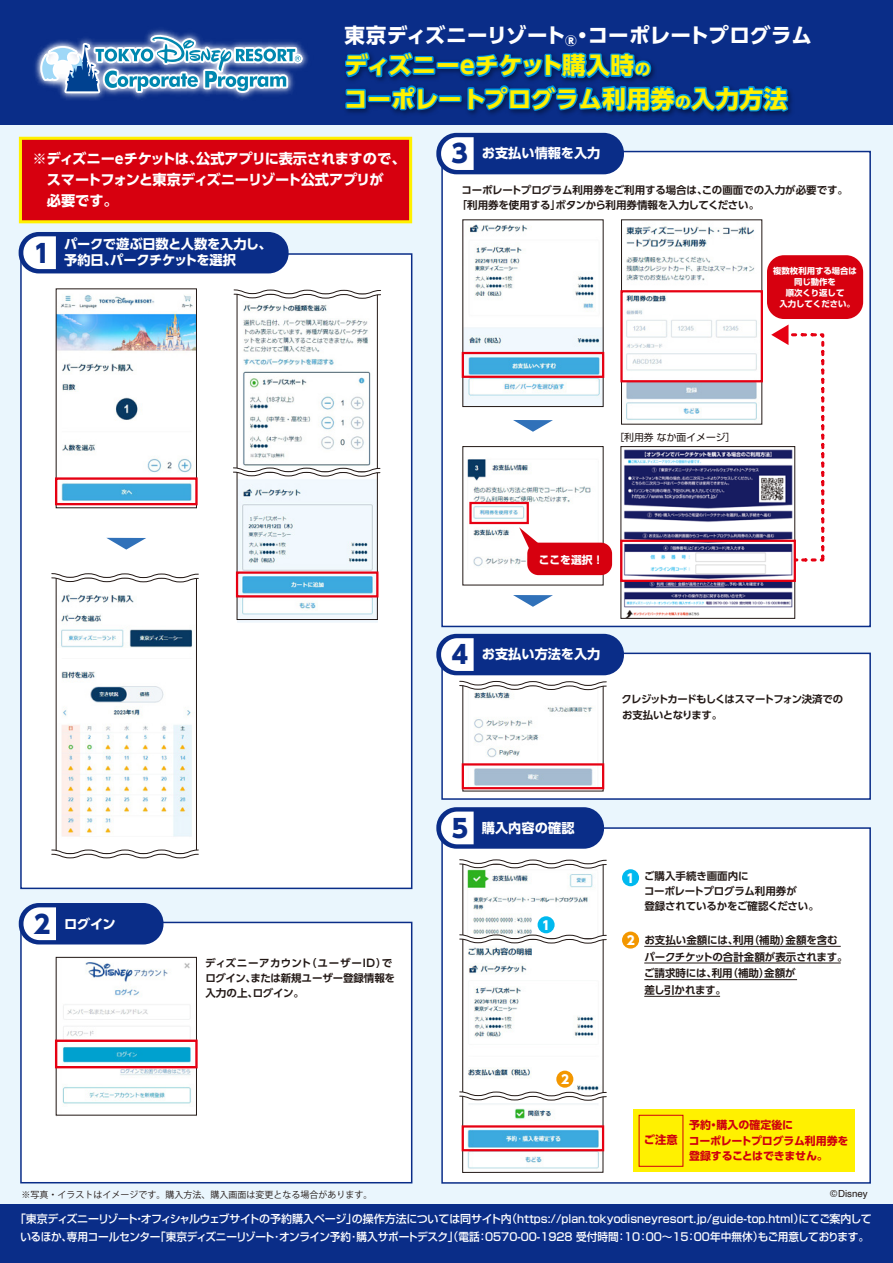
<style>
.page{position:relative;width:893px;height:1263px;background:#eaf6fd}
.page>*{position:absolute;margin:0;border:0;box-sizing:border-box;transform-origin:0 0}
.t1{font:800 24.9px "UD Shin Go Pro";color:#0a2d88}
.t2{font:700 23.7px/33.5px "UD Shin Go Pro";letter-spacing:.01em;color:#fff100}
.t3{font:700 20.55px "UD Shin Go Pro";letter-spacing:.005em;color:#fff}
.t4{font:700 14.25px/21px "UD Shin Go Pro";letter-spacing:-.03em;color:#fff}
.t5{font:700 13.2px/15.6px "UD Shin Go Pro";letter-spacing:-.005em;color:#fff}
.t6{font:800 12.15px "UD Shin Go Pro";color:#fff}
.t7{font:700 11.25px "UD Shin Go Pro";color:#cf000e}
.t8{font:500 11.1px/18px "Shin Go Pro";letter-spacing:-.005em;color:#fff}
.t9{font:700 10.95px/15.6px "UD Shin Go Pro";letter-spacing:-.01em;color:#cf000e}
.t10{font:700 10.8px "Shin Go Pro";color:#fff}
.t11{font:700 10.5px/15px "UD Shin Go Pro De";letter-spacing:-.01em;color:#221815}
.t12{font:700 10.35px/15.1px "UD Shin Go Pro De";letter-spacing:-.065em;color:#221815}
.t13{font:9.75px "Shin Go Pro";color:#221815}
.t14{font:9.75px "Helvetica";color:#221815}
.t15{font:9px "Koz Go Pr 6 N";color:#221815}
.t16{font:700 8.4px/10.9px "Shin Go Pro";color:#fff;text-align:center}
.s1{font-size:15.75px}
.s2{font-weight:800;font-size:24.9px;color:#0a2d88}
</style>
<div class="page">
<div style="left:0;top:0;width:893px;height:125px;background:#0a2d88"></div>
<div style="left:0;top:1204px;width:893px;height:59px;background:#0a2d88"></div>
<div style="left:20px;top:253px;width:392px;height:636px;background:#fff;border:2px solid #0a2d88"></div>
<div style="left:441px;top:151px;width:430px;height:476px;background:#fff;border:2px solid #0a2d88"></div>
<div style="left:441px;top:827px;width:430px;height:357px;background:#fff;border:2px solid #0a2d88"></div>
<div style="left:441px;top:653px;width:430px;height:147px;background:#fff;border:2px solid #0a2d88"></div>
<div style="left:20px;top:922px;width:392px;height:261px;background:#fff;border:2px solid #0a2d88"></div>
<img style="left:474px;top:690px;width:119px;height:96px">
<img style="left:464px;top:946px;width:137px;height:223px">
<img style="left:243px;top:301px;width:128px;height:165px">
<img style="left:237px;top:479px;width:140px;height:144px">
<img style="left:58px;top:295px;width:137px;height:211px">
<div style="left:237px;top:294px;width:141px;height:179px;border:1px solid #221815"></div>
<div style="left:237px;top:472px;width:141px;height:148px;border:1px solid #221815"></div>
<svg style="left:107px;top:538px;width:39px;height:12px"></svg>
<svg style="left:233px;top:289px;width:148px;height:10px"></svg>
<svg style="left:233px;top:467px;width:148px;height:10px"></svg>
<svg style="left:513px;top:420px;width:40px;height:12px"></svg>
<svg style="left:513px;top:595px;width:40px;height:12px"></svg>
<img style="left:622px;top:449px;width:171px;height:168px">
<div style="left:620px;top:446px;width:175px;height:173px;border:1px solid #221815"></div>
<img style="left:61px;top:593px;width:132px;height:244px">
<div style="left:56px;top:577px;width:141px;height:277px;border:1px solid #221815"></div>
<svg style="left:51px;top:573px;width:148px;height:10px"></svg>
<svg style="left:51px;top:849px;width:148px;height:10px"></svg>
<img style="left:56px;top:962px;width:140px;height:154px">
<img style="left:464px;top:224px;width:137px;height:181px">
<img style="left:467px;top:459px;width:134px;height:109px">
<img style="left:621px;top:226px;width:141px;height:199px">
<img style="left:467px;top:869px;width:126px;height:65px">
<div style="left:56px;top:957px;width:141px;height:158px;border:1px solid #221815"></div>
<div style="left:462px;top:938px;width:141px;height:235px;border:1px solid #221815"></div>
<svg style="left:459px;top:680px;width:148px;height:10px"></svg>
<svg style="left:459px;top:859px;width:148px;height:10px"></svg>
<svg style="left:459px;top:934px;width:148px;height:10px"></svg>
<svg style="left:459px;top:1091px;width:148px;height:10px"></svg>
<div style="left:767px;top:255px;width:96px;height:64px;background:#d7000f;border-radius:17px"></div>
<div style="left:527px;top:543px;width:85px;height:32px;background:#d7000f;border-radius:11px"></div>
<svg style="left:771px;top:324px;width:54px;height:239px"></svg>
<img style="left:357px;top:69px;width:435px;height:47px">
<div style="left:436px;top:62px;width:24px;height:7px;border:3px solid #0097e0"></div>
<svg style="left:357px;top:52px;width:84px;height:60px"></svg>
<div style="left:438px;top:95px;width:24px;height:7px;border:3px solid #0097e0"></div>
<svg style="left:458px;top:52px;width:333px;height:63px"></svg>
<img style="left:18px;top:53px;width:339px;height:95px">
<svg style="left:38px;top:29px;width:268px;height:108px"></svg>
<div style="left:19px;top:232px;width:270px;height:41px;background:#0a2d88;border-radius:20px"></div>
<svg style="left:23px;top:236px;width:33px;height:33px"></svg>
<div style="left:19px;top:903px;width:144px;height:41px;background:#0a2d88;border-radius:20px"></div>
<svg style="left:23px;top:907px;width:33px;height:33px"></svg>
<div style="left:436px;top:133px;width:188px;height:41px;background:#0a2d88;border-radius:20px"></div>
<svg style="left:441px;top:137px;width:33px;height:33px"></svg>
<div style="left:436px;top:807px;width:168px;height:42px;background:#0a2d88;border-radius:20px"></div>
<svg style="left:441px;top:811px;width:33px;height:33px"></svg>
<div style="left:436px;top:634px;width:188px;height:41px;background:#0a2d88;border-radius:20px"></div>
<svg style="left:441px;top:638px;width:33px;height:33px"></svg>
<div style="left:19px;top:137px;width:393px;height:86px;background:#d7000f;border:3px solid #fff100"></div>
<div style="left:634px;top:1109px;width:221px;height:63px;background:#fff100"></div>
<div style="left:462px;top:352px;width:142px;height:26px;border:2px solid #e60012"></div>
<div style="left:236px;top:571px;width:142px;height:26px;border:2px solid #e60012"></div>
<div style="left:55px;top:477px;width:143px;height:28px;border:2px solid #e60012"></div>
<div style="left:55px;top:1039px;width:143px;height:29px;border:2px solid #e60012"></div>
<div style="left:462px;top:763px;width:142px;height:26px;border:2px solid #e60012"></div>
<div style="left:462px;top:1125px;width:142px;height:26px;border:2px solid #e60012"></div>
<div style="left:469px;top:502px;width:60px;height:22px;border:2px solid #e60012"></div>
<div style="left:620px;top:290px;width:143px;height:92px;border:2px solid #e60012"></div>
<div style="left:620px;top:540px;width:176px;height:42px;border:2px solid #e60012"></div>
<svg style="left:519px;top:527px;width:22px;height:24px"></svg>
<div style="left:622px;top:869px;width:17px;height:17px;background:#00b9ef;border-radius:50%"></div>
<div style="left:538px;top:916px;width:17px;height:17px;background:#00b9ef;border-radius:50%"></div>
<div style="left:622px;top:931px;width:17px;height:17px;background:#f39700;border-radius:50%"></div>
<div style="left:556px;top:1071px;width:17px;height:17px;background:#f39700;border-radius:50%"></div>
<hr style="left:644px;top:946px;width:197px;height:1px;background:#221815">
<hr style="left:644px;top:963px;width:197px;height:1px;background:#221815">
<hr style="left:644px;top:979px;width:153px;height:1px;background:#221815">
<hr style="left:644px;top:996px;width:76px;height:1px;background:#221815">
<h3 class="t3" style="left:345px;top:19px;width:469px">東京ディズニーリゾート<sub>®</sub>・コーポレートプログラム</h3>
<h2 class="t2" style="left:344px;top:48px;width:445px">ディズニーeチケット購入時<span class="s1">の<br></span>コーポレートプログラム利用券<span class="s1">の</span>入力方法</h2>
<h3 class="t4" style="left:33px;top:147px;width:375px">※ディズニーｅチケットは、公式アプリに表示されますので、　スマートフォンと東京ディズニーリゾート公式アプリが<br>　必要です。</h3>
<h1 class="t1" style="left:34px;top:233px;width:18px">1</h1>
<p class="t5" style="left:64px;top:236px;width:209px">パークで遊ぶ日数と人数を入力し、予約日、パークチケットを選択</p>
<p class="t5" style="left:34px;top:915px;width:83px"><span class="s2">2</span> ログイン</p>
<p class="t11" style="left:205px;top:955px;width:191px">ディズニーアカウント（ユーザーID）でログイン､または新規ユーザー登録情報を入力の上､ログイン。</p>
<p class="t5" style="left:452px;top:145px;width:150px"><span class="s2">3</span> お支払い情報を入力</p>
<p class="t11" style="left:457px;top:182px;width:393px;text-indent:5px">コーポレートプログラム利用券をご利用する場合は、この画面での入力が必要です。「利用券を使用する」ボタンから利用券情報を入力してください。</p>
<p class="t16" style="left:773px;top:265px;width:85px">複数枚利用する場合は同じ動作を<br>順次くり返して<br>入力してください。</p>
<p class="t13" style="left:614px;top:429px;width:123px">［利用券 なか面イメージ］</p>
<p class="t10" style="left:539px;top:551px;width:66px">ここを選択！</p>
<p class="t5" style="left:447px;top:646px;width:155px"><span class="s2">４</span> お支払い方法を入力</p>
<p class="t12" style="left:622px;top:692px;width:223px">クレジットカードもしくはスマートフォン決済でのお支払いとなります。</p>
<p class="t5" style="left:447px;top:820px;width:129px"><span class="s2">５</span> 購入内容の確認</p>
<p class="t6" style="left:542px;top:915px;width:9px">1</p>
<p class="t6" style="left:561px;top:1069px;width:9px">2</p>
<p class="t6" style="left:626px;top:868px;width:9px">1</p>
<p class="t6" style="left:627px;top:930px;width:9px">2</p>
<p class="t11" style="left:644px;top:868px;width:176px">ご購入手続き画面内に<br>コーポレートプログラム利用券が<br>登録されているかをご確認ください。</p>
<p class="t11" style="left:644px;top:931px;width:205px;line-height:16.5px">お支払い金額には、利用（補助）金額を含むパークチケットの合計金額が表示されます。ご請求時には、利用（補助）金額が<br>差し引かれます。</p>
<p class="t7" style="left:644px;top:1131px;width:35px">ご注意</p>
<p class="t9" style="left:689px;top:1117px;width:161px">予約・購入の確定後に<br>コーポレートプログラム利用券を登録することはできません。</p>
<p class="t15" style="left:21px;top:1189px;width:352px">※写真・イラストはイメージです。購入方法、購入画面は変更となる場合があります。</p>
<p class="t14" style="left:830px;top:1186px;width:39px">©Disney</p>
<p class="t8" style="left:20px;top:1208px;width:853px">｢東京ディズニーリゾート・オフィシャルウェブサイトの予約購入ページ｣の操作方法については同サイト内(https://plan.tokyodisneyresort.jp/guide-top.html)にてご案内しているほか､専用コールセンター｢東京ディズニーリゾート･オンライン予約･購入サポートデスク｣(電話:0570-00-1928 受付時間:10:00～15:00年中無休)もご用意しております。</p>
</div>
